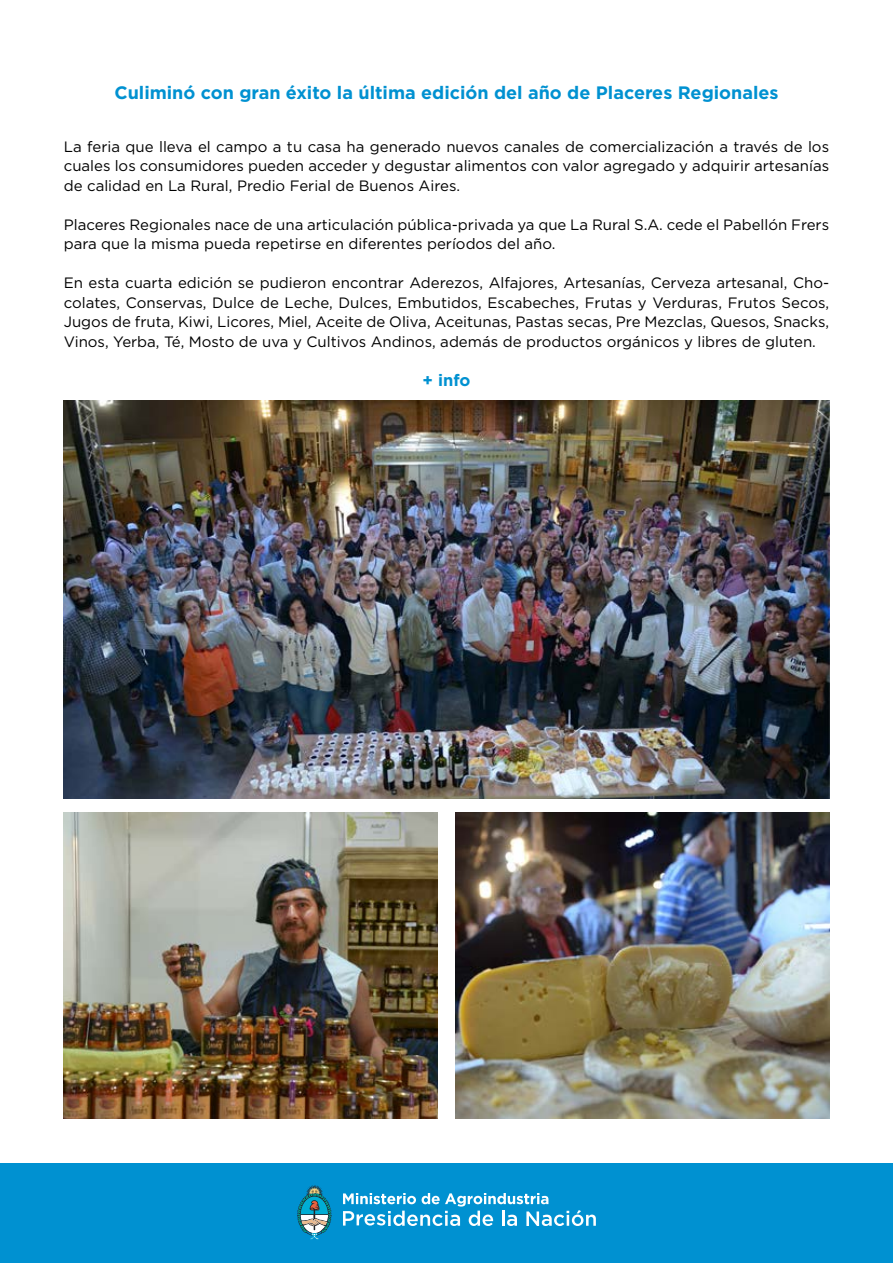
<style>
.page{position:relative;width:893px;height:1263px;background:#fff}
.page>*{position:absolute;margin:0;border:0;box-sizing:border-box;transform-origin:0 0}
.t1{font:700 18px "Gotham";color:#0091d1}
.t2{font:700 16.5px "Gotham";color:#0091d1}
.t3{font:15px/19.5px "Gotham";color:#000;text-align:justify}
</style>
<div class="page">
<div style="left:0;top:1163px;width:893px;height:100px;background:#0091d1"></div>
<svg style="left:297px;top:1185px;width:35px;height:54px"></svg>
<svg style="left:343px;top:1193px;width:253px;height:33px"></svg>
<img style="left:64px;top:401px;width:765px;height:397px">
<img style="left:64px;top:812px;width:374px;height:307px">
<img style="left:455px;top:812px;width:374px;height:307px">
<p class="t1" style="left:114px;top:81px;width:666px">Culiminó con gran éxito la última edición del año de Placeres Regionales</p>
<p class="t3" style="left:64px;top:136px;width:767px">La feria que lleva el campo a tu casa ha generado nuevos canales de comercialización a través de los cuales los consumidores pueden acceder y degustar alimentos con valor agregado y adquirir artesanías de calidad en La Rural, Predio Ferial de Buenos Aires.</p>
<p class="t3" style="left:64px;top:214px;width:767px">Placeres Regionales nace de una articulación pública-privada ya que La Rural S.A. cede el Pabellón Frers para que la misma pueda repetirse en diferentes períodos del año.</p>
<p class="t3" style="left:64px;top:273px;width:767px">En esta cuarta edición se pudieron encontrar Aderezos, Alfajores, Artesanías, Cerveza artesanal, Cho&shy;colates, Conservas, Dulce de Leche, Dulces, Embutidos, Escabeches, Frutas y Verduras, Frutos Secos, Jugos de fruta, Kiwi, Licores, Miel, Aceite de Oliva, Aceitunas, Pastas secas, Pre Mezclas, Quesos, Snacks, Vinos, Yerba, Té, Mosto de uva y Cultivos Andinos, además de productos orgánicos y libres de gluten.</p>
<p class="t2" style="left:423px;top:369px;width:49px">+ info</p>
</div>
